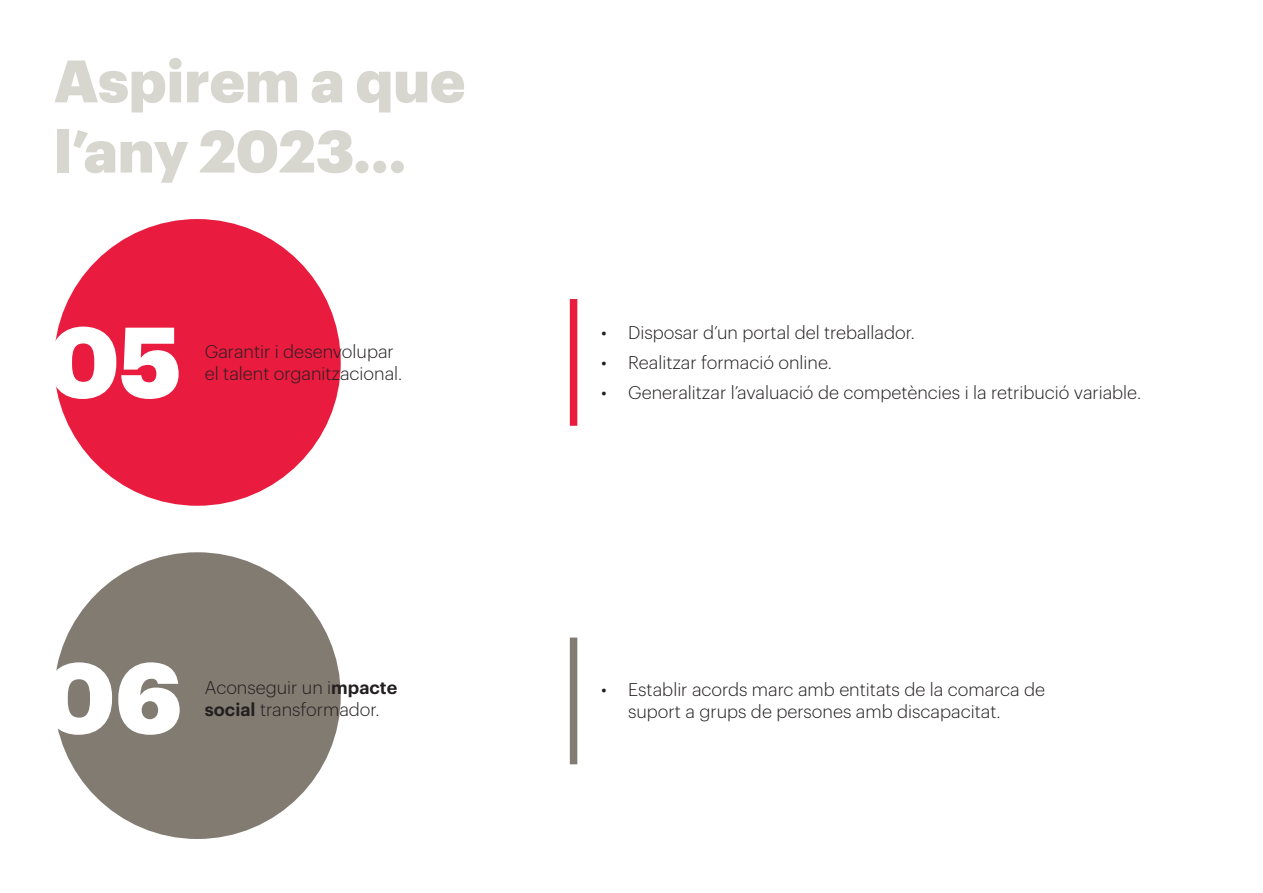
<style>
.page{position:relative;width:1263px;height:893px;background:#fff}
.page>*{position:absolute;margin:0;border:0;box-sizing:border-box;transform-origin:0 0}
.t1{font:900 97.95px "Graphik";color:#fff}
.t2{font:900 58.5px "Graphik";color:#d7d7d0}
.t3{font:300 18px/21.6px "Graphik";color:#231f20}
.s1{font-weight:600}
</style>
<div class="page">
<div style="left:54px;top:219px;width:287px;height:287px;background:#e91b3e;border-radius:50%"></div>
<div style="left:54px;top:552px;width:287px;height:287px;background:#827b72;border-radius:50%"></div>
<div style="left:570px;top:299px;width:7px;height:127px;background:#e91b3e"></div>
<div style="left:570px;top:638px;width:7px;height:126px;background:#827b72"></div>
<p class="t2" style="left:54px;top:36px;width:413px">Aspirem a que</p>
<p class="t2" style="left:54px;top:106px;width:354px">l’any 2023...</p>
<p class="t1" style="left:47px;top:286px;width:136px">05</p>
<p class="t3" style="left:205px;top:339px;width:199px">Garantir i desenvolupar el talent organitzacional.</p>
<p class="t1" style="left:43px;top:622px;width:141px">06</p>
<p class="t3" style="left:205px;top:676px;width:194px">Aconseguir un i<span class="s1">mpacte social</span> transformador.</p>
<p class="t3" style="left:601px;top:320px;width:315px">• Disposar d’un portal del treballador.</p>
<p class="t3" style="left:601px;top:350px;width:232px">• Realitzar formació online.</p>
<p class="t3" style="left:601px;top:380px;width:542px">• Generalitzar l’avaluació de competències i la retribució variable.</p>
<p class="t3" style="left:628px;top:678px;width:419px;text-indent:-27px">• Establir acords marc amb entitats de la comarca de suport a grups de persones amb discapacitat.</p>
</div>
